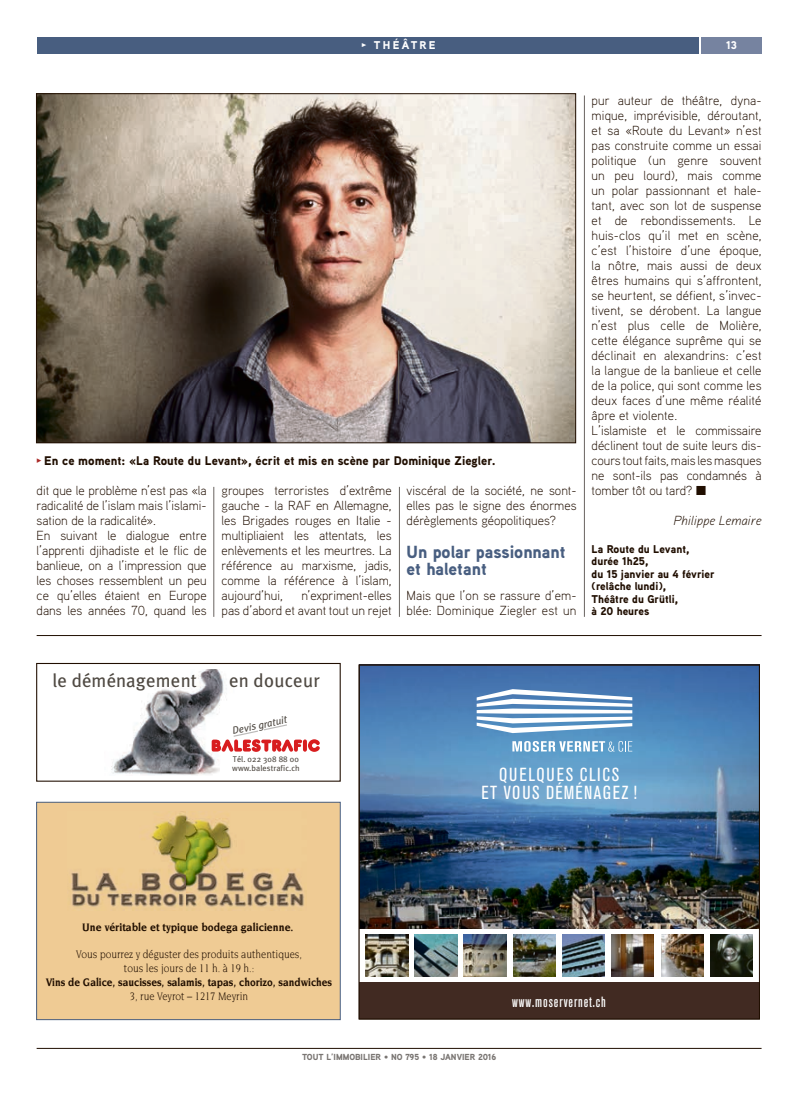
<style>
.page{position:relative;width:798px;height:1099px;background:#fff}
.page>*{position:absolute;margin:0;border:0;box-sizing:border-box;transform-origin:0 0}
.t1{font:18.88px "Meta Plus";letter-spacing:.01em;color:#4f4942}
.t2{font:condensed 18.75px/18.8px "Akzidenz Grotesk BE";letter-spacing:.08em;color:#fff;text-align:center}
.t3{font:17.5px/17.5px "Aaux Pro Black OSF";color:#485e80}
.t4{font:500 condensed 14.62px "Akzidenz Grotesk BE";letter-spacing:.06em;color:#fff}
.t5{font:300 13.12px/15px "Aaux Pro";color:#200e00}
.t6{font:italic 300 13.12px "Aaux Pro";color:#200e00}
.t7{font:900 12.5px "Aaux Pro";color:#200e00}
.t8{font:11.75px/14.1px "Novarese";color:#200e00;text-align:center;scale:.87 1}
.t9{font:700 11.75px "Novarese";color:#200e00;scale:.87 1}
.t10{font:700 11.75px "Novarese";color:#200e00;scale:.9 1}
.t11{font:900 11.25px/12.5px "Aaux Pro";color:#200e00}
.t12{font:900 11.25px "Aaux Pro";letter-spacing:.2em;color:#fff}
.t13{font:italic 10.38px "Meta Plus";color:#4f4942}
.t14{font:900 8.75px "Aaux Pro";color:#797572}
.t15{font:8.25px/8.2px "Meta Plus";letter-spacing:.01em;color:#4f4942}
.s1{font-family:"Meta Plus Bold Caps";font-weight:400}
.s2{font-family:"Meta Plus Bold Caps";font-weight:400;color:#aa2926}
</style>
<div class="page">
<hr style="left:37px;top:1048px;width:724px;height:1px;background:#200e00">
<hr style="left:37px;top:635px;width:724px;height:1px;background:#200e00">
<div style="left:37px;top:37px;width:661px;height:17px;background:#485e80"></div>
<div style="left:700px;top:37px;width:61px;height:17px;background:#7683a0"></div>
<img style="left:38px;top:95px;width:535px;height:346px">
<hr style="left:213px;top:487px;width:1px;height:130px;background:#696460">
<hr style="left:398px;top:350px;width:1px;height:54px;background:#696460">
<hr style="left:584px;top:95px;width:1px;height:522px;background:#696460">
<img style="left:361px;top:666px;width:396px;height:262px">
<svg style="left:476px;top:689px;width:156px;height:44px"></svg>
<svg style="left:512px;top:741px;width:120px;height:10px"></svg>
<img style="left:463px;top:934px;width:43px;height:42px">
<img style="left:611px;top:934px;width:42px;height:42px">
<img style="left:710px;top:934px;width:42px;height:42px">
<img style="left:414px;top:934px;width:43px;height:42px">
<img style="left:562px;top:934px;width:42px;height:42px">
<img style="left:661px;top:934px;width:42px;height:42px">
<img style="left:365px;top:934px;width:43px;height:42px">
<img style="left:513px;top:934px;width:42px;height:42px">
<div style="left:359px;top:982px;width:400px;height:37px;background:#412a22"></div>
<div style="left:359px;top:664px;width:400px;height:355px;border:1px solid #200e00"></div>
<div style="left:36px;top:663px;width:304px;height:118px;border:1px solid #200e00"></div>
<svg style="left:111px;top:670px;width:209px;height:105px"></svg>
<hr style="left:399px;top:487px;width:1px;height:130px;background:#696460">
<div style="left:37px;top:802px;width:303px;height:217px;background:#efcb94"></div>
<div style="left:36px;top:801px;width:304px;height:219px;border:1px solid #485e80"></div>
<img style="left:71px;top:811px;width:233px;height:96px">
<p class="t12" style="left:361px;top:38px;width:76px"><span class="s1">•</span> THÉÂTRE</p>
<p class="t12" style="left:726px;top:38px;width:12px">13</p>
<p class="t7" style="left:36px;top:452px;width:461px"><span class="s2">•</span> En ce moment: «La Route du Levant», écrit et mis en scène par Dominique Ziegler.</p>
<p class="t5" style="left:37px;top:483px;width:171px">dit que le problème n’est pas «la radicalité de l’islam mais l’islami&shy;sation de la radicalité».<br>En suivant le dialogue entre l’apprenti djihadiste et le flic de banlieue, on a l’impression que les choses ressemblent un peu ce qu’elles étaient en Europe dans les années 70, quand les</p>
<p class="t5" style="left:221px;top:483px;width:171px;text-align:justify">groupes terroristes d’extrême gauche - la RAF en Allemagne, les Brigades rouges en Italie - multipliaient les attentats, les enlèvements et les meurtres. La référence au marxisme, jadis, comme la référence à l’islam, aujourd’hui,</p>
<p class="t5" style="left:221px;top:588px;width:171px;text-align:right">n’expriment-elles<br>pas d’abord et avant tout un rejet</p>
<p class="t5" style="left:406px;top:483px;width:171px;text-align:justify">viscéral de la société, ne sont&shy;elles pas le signe des énormes dérèglements géopolitiques?</p>
<h3 class="t3" style="left:406px;top:542px;width:160px">Un polar passionnant et haletant</h3>
<p class="t5" style="left:406px;top:588px;width:171px">Mais que l’on se rassure d’em&shy;blée: Dominique Ziegler est un</p>
<p class="t5" style="left:591px;top:93px;width:171px">pur auteur de théâtre, dyna&shy;mique, imprévisible, déroutant, et sa «Route du Levant» n’est pas construite comme un essai politique (un genre souvent un peu lourd), mais comme un polar passionnant et hale&shy;tant, avec son lot de suspense et de rebondissements. Le huis-clos qu’il met en scène, c’est l’histoire d’une époque, la nôtre, mais aussi de deux êtres humains qui s’affrontent, se heurtent, se défient, s’invec&shy;tivent, se dérobent. La langue n’est plus celle de Molière, cette élégance suprême qui se déclinait en alexandrins: c’est la langue de la banlieue et celle de la police, qui sont comme les deux faces d’une même réalité âpre et violente.<br>L’islamiste et le commissaire déclinent tout de suite leurs dis&shy;cours tout faits, mais les masques ne sont-ils pas condamnés à tomber tôt ou tard? ■</p>
<p class="t6" style="left:673px;top:512px;width:89px">Philippe Lemaire</p>
<p class="t11" style="left:591px;top:542px;width:124px">La Route du Levant, durée 1h25,<br>du 15 janvier au 4 février (relâche lundi),<br>Théâtre du Grütli,<br>à 20 heures</p>
<h1 class="t1" style="left:52px;top:670px;width:146px">le déménagement</h1>
<h1 class="t1" style="left:229px;top:670px;width:92px">en douceur</h1>
<p class="t13" style="left:231px;top:725px;width:57px;rotate:-12deg">Devis gratuit</p>
<p class="t15" style="left:232px;top:755px;width:69px">Tél. 022 308 88 00 www.balestrafic.ch</p>
<p class="t10" style="left:82px;top:921px;width:236px">Une véritable et typique bodega galicienne.</p>
<p class="t8" style="left:76px;top:946px;width:261px">Vous pourrez y déguster des produits authentiques, tous les jours de 11 h. à 19 h.:</p>
<p class="t9" style="left:46px;top:975px;width:330px">Vins de Galice, saucisses, salamis, tapas, chorizo, sandwiches</p>
<p class="t8" style="left:130px;top:988px;width:137px">3, rue Veyrot – 1217 Meyrin</p>
<h2 class="t2" style="left:481px;top:765px;width:157px">QUELQUES CLICS<br>ET VOUS DÉMÉNAGEZ !</h2>
<p class="t4" style="left:512px;top:993px;width:95px">www.moservernet.ch</p>
<p class="t14" style="left:302px;top:1051px;width:196px">TOUT L’IMMOBILIER • NO 795 • 18 JANVIER 2016</p>
</div>
